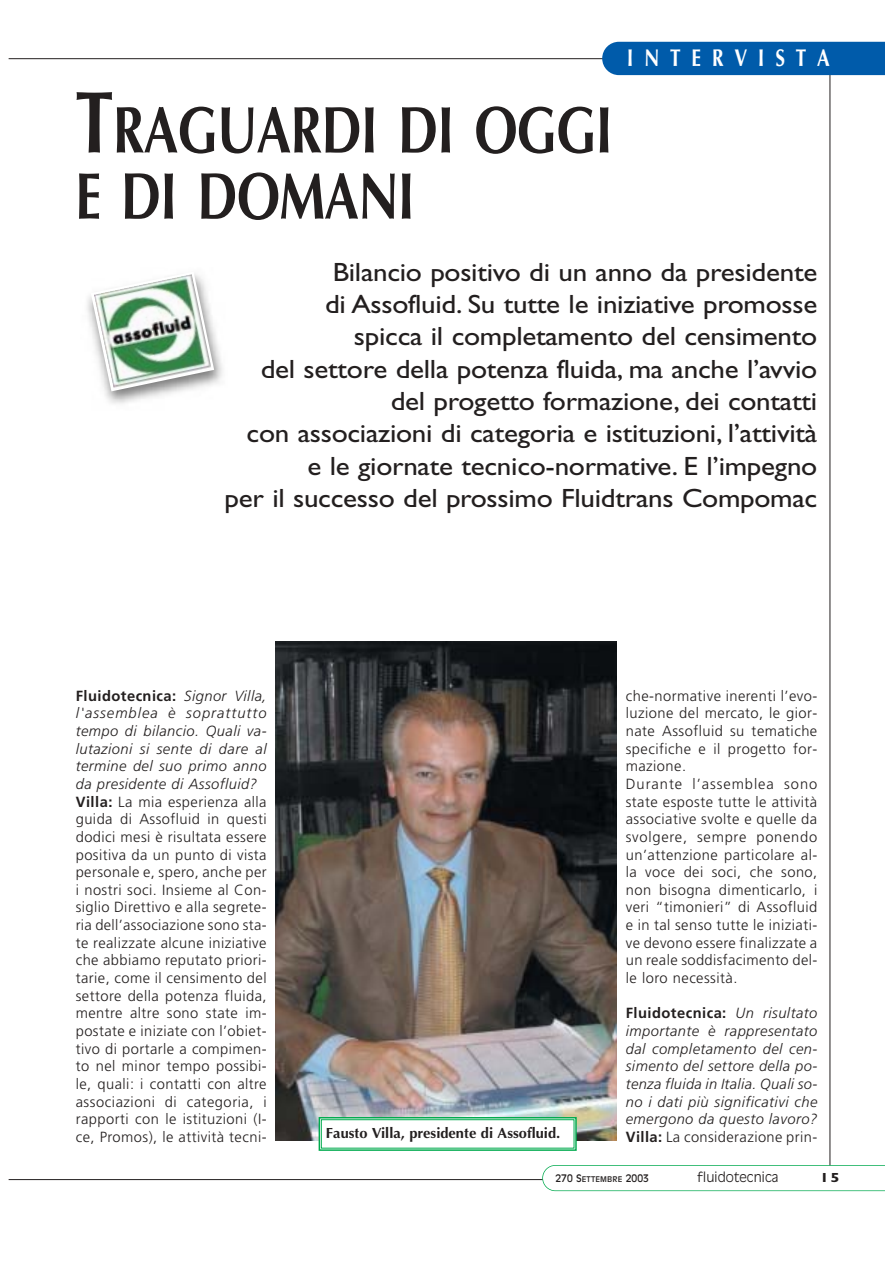
<style>
.page{position:relative;width:893px;height:1263px;background:#fff}
.page>*{position:absolute;margin:0;border:0;box-sizing:border-box;transform-origin:0 0}
.t1{font:700 66.3px/66.2px "Optima";letter-spacing:-.015em;color:#231f1f;scale:.78 1}
.t2{font:26.4px/32.4px "Gill Sans";letter-spacing:-.01em;color:#231f1f;text-align:right;scale:1.1 1}
.t3{font:700 24.3px "Optima";letter-spacing:.565em;color:#fff;scale:.79 1}
.t4{font:300 14.7px/17.7px "Frutiger";letter-spacing:.03em;color:#231f1f}
.t5{font:italic 300 14.7px/17.7px "Frutiger";letter-spacing:.03em;color:#231f1f;text-align:justify}
.t6{font:700 14.7px "Optima";color:#231f1f}
.t7{font:300 13.2px "Antique Olive";letter-spacing:.01em;color:#231f1f}
.t8{font:700 13.2px "Gill Sans";color:#231f1f;scale:1.27 1}
.t9{font:10.35px "Antique Olive";letter-spacing:.01em;color:#231f1f}
.s1{font-size:88.5px}
.s2{font-weight:700}
.s3{font-style:italic}
.s4{font-weight:700;font-style:normal}
.s5{font-style:normal}
.s6{font-size:7.65px}
</style>
<div class="page">
<hr style="left:9px;top:58px;width:821px;height:1px;background:#231f1f">
<hr style="left:829px;top:59px;width:1px;height:1121px;background:#231f1f">
<hr style="left:9px;top:1179px;width:821px;height:1px;background:#231f1f">
<svg style="left:542px;top:1165px;width:342px;height:26px"></svg>
<div style="left:602px;top:42px;width:282px;height:33px;background:#005baa"></div>
<img style="left:87px;top:296px;width:136px;height:108px">
<svg style="left:91px;top:296px;width:123px;height:95px"></svg>
<img style="left:94px;top:274px;width:117px;height:115px">
<img style="left:275px;top:642px;width:342px;height:498px">
<div style="left:321px;top:1120px;width:253px;height:28px;background:#fff"></div>
<div style="left:318px;top:1117px;width:258px;height:34px;border:1px solid #00aa4e"></div>
<div style="left:321px;top:1119px;width:253px;height:29px;border:1px solid #00aa4e"></div>
<h1 class="t1" style="left:75px;top:104px;width:691px"><span class="s1">T</span>RAGUARDI DI OGGI<br>E DI DOMANI</h1>
<h3 class="t3" style="left:627px;top:48px;width:258px">INTERVISTA</h3>
<p class="t2" style="left:224px;top:258px;width:540px">Bilancio positivo di un anno da presidente<br>di Assofluid. Su tutte le iniziative promosse<br>spicca il completamento del censimento<br>del settore della potenza fluida, ma anche l’avvio del progetto formazione, dei contatti<br>con associazioni di categoria e istituzioni, l’attività<br>e le giornate tecnico-normative. E l’impegno<br>per il successo del prossimo Fluidtrans Compomac</p>
<p class="t4" style="left:76px;top:688px;width:192px"><span class="s2">Fluidotecnica:</span> <span class="s3">Signor Villa, l'assemblea è soprattutto tempo di bilancio. Quali va&shy;lutazioni si sente di dare al termine del suo primo anno da presidente di Assofluid?<br></span><span class="s2">Villa:</span> La mia esperienza alla guida di Assofluid in questi dodici mesi è risultata essere positiva da un punto di vista personale e, spero, anche per i nostri soci. Insieme al Con&shy;siglio Direttivo e alla segrete&shy;ria dell’associazione sono sta&shy;te realizzate alcune iniziative che abbiamo reputato priori&shy;tarie, come il censimento del settore della potenza fluida, mentre altre sono state im&shy;postate e iniziate con l’obiet&shy;tivo di portarle a compimen&shy;to nel minor tempo possibi&shy;le, quali: i contatti con altre associazioni di categoria, i rapporti con le istituzioni (I&shy;ce, Promos), le attività tecni-</p>
<p class="t6" style="left:326px;top:1127px;width:236px">Fausto Villa, presidente di Assofluid.</p>
<p class="t4" style="left:625px;top:688px;width:193px">che-normative inerenti l’evo&shy;luzione del mercato, le gior&shy;nate Assofluid su tematiche specifiche e il progetto for&shy;mazione.<br>Durante l’assemblea sono state esposte tutte le attività associative svolte e quelle da svolgere, sempre ponendo un’attenzione particolare al&shy;la voce dei soci, che sono, non bisogna dimenticarlo, i veri “timonieri” di Assofluid e in tal senso tutte le iniziati&shy;ve devono essere finalizzate a un reale soddisfacimento del&shy;le loro necessità.</p>
<p class="t5" style="left:625px;top:1006px;width:193px"><span class="s4">Fluidotecnica:</span> Un risultato importante è rappresentato dal completamento del cen&shy;simento del settore della po&shy;tenza fluida in Italia. Quali so&shy;no i dati più significativi che emergono da questo lavoro?<br><span class="s4">Villa:</span> <span class="s5">La considerazione prin-</span></p>
<p class="t9" style="left:555px;top:1174px;width:95px">270 S<span class="s6">ETTEMBRE</span> 2003</p>
<p class="t7" style="left:698px;top:1172px;width:82px">fluidotecnica</p>
<p class="t8" style="left:819px;top:1173px;width:17px">15</p>
</div>
